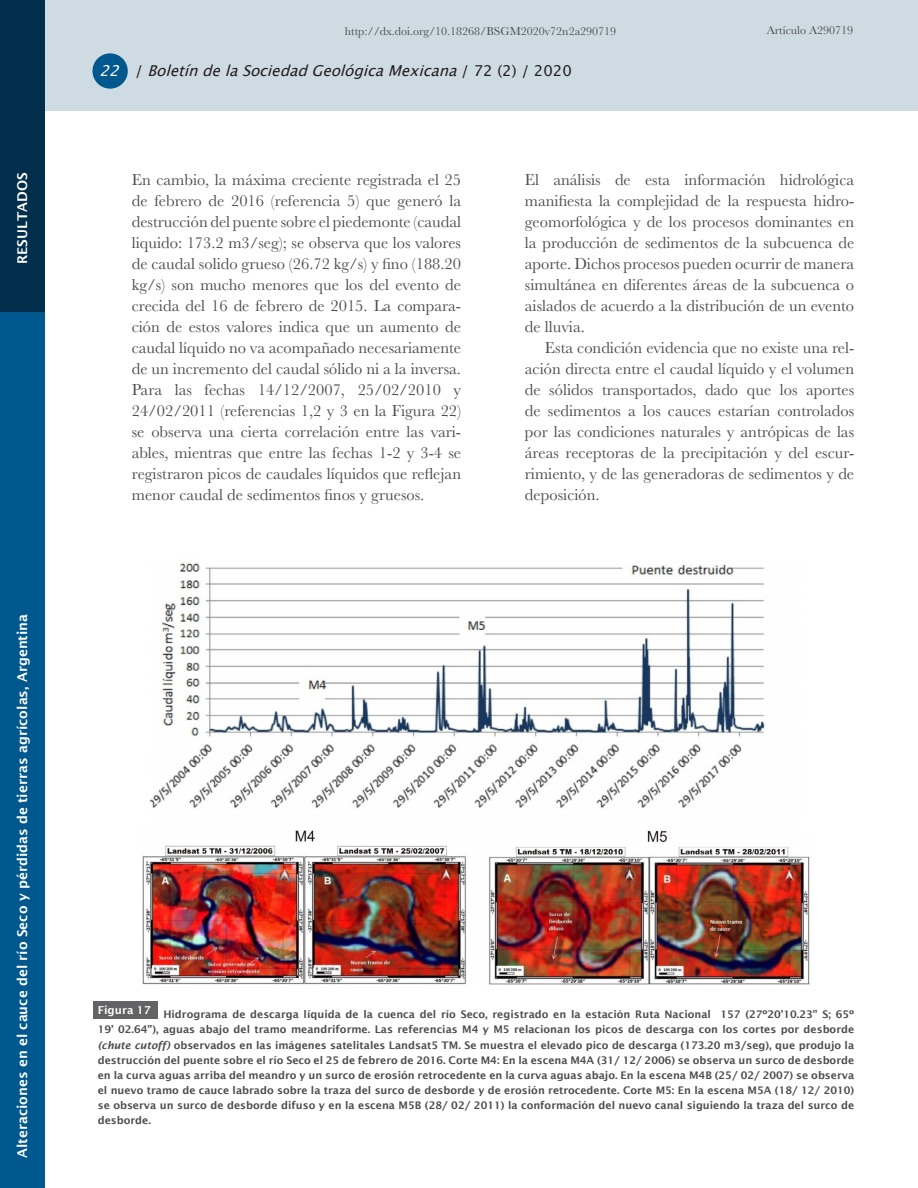
<style>
.page{position:relative;width:918px;height:1188px;background:#fff}
.page>*{position:absolute;margin:0;border:0;box-sizing:border-box;transform-origin:0 0}
.Indented-text{font:16.5px/21px "Baskerville";color:#4b4c4d;text-align:justify}
.t1{font:italic 15px "Lucida Grande";color:#231f20}
.Section{font:600 13.5px "Lucida Sans";color:#fff}
.t2{font:12px "Baskerville";color:#4b4c4d}
.Figure_foot_number{font:600 10.95px "Lucida Sans";color:#fff}
.Figure_foot{font:600 10.5px/15px "Lucida Sans";color:#4b4c4d;text-align:right}
.s1{color:#fff}
.s2{font-style:normal}
.s3{font-style:italic}
</style>
<div class="page">
<div style="left:0;top:311px;width:44px;height:877px;background:#01588e"></div>
<div style="left:45px;top:0;width:873px;height:111px;background:#cfdbe2"></div>
<div style="left:92px;top:53px;width:36px;height:36px;background:#01588e;border-radius:50%"></div>
<div style="left:0;top:0;width:44px;height:311px;background:#012e4b"></div>
<div style="left:94px;top:1002px;width:64px;height:17px;background:#636366"></div>
<img style="left:142px;top:563px;width:668px;height:422px">
<p class="Section" style="left:15px;top:264px;width:93px;rotate:-90deg">RESULTADOS</p>
<p class="Section" style="left:15px;top:1158px;width:546px;rotate:-90deg">Alteraciones en el cauce del río Seco y pérdidas de tierras agrícolas, Argentina</p>
<p class="t2" style="left:345px;top:23px;width:273px">http://dx.doi.org/10.18268/BSGM2020v72n2a290719</p>
<p class="t2" style="left:767px;top:23px;width:88px">Artículo A290719</p>
<p class="t1" style="left:100px;top:62px;width:474px"><span class="s1">22</span> <span class="s2">/</span> BoletíndelaSociedadGeológicaMexicana<span class="s2">/ 7 2 ( 2 ) / 2 0 2 0</span></p>
<p class="Indented-text" style="left:132px;top:169px;width:331px">En cambio, la máxima creciente registrada el 25 de febrero de 2016 (referencia 5) que generó la destrucción del puente sobre el piedemonte (caudal liquido: 173.2 m3/seg); se observa que los valores de caudal solido grueso (26.72 kg/s) y fino (188.20 kg/s) son mucho menores que los del evento de crecida del 16 de febrero de 2015. La compara&shy;ción de estos valores indica que un aumento de caudal líquido no va acompañado necesariamente de un incremento del caudal sólido ni a la inversa.</p>
<p class="Indented-text" style="left:132px;top:379px;width:331px">Para las fechas 14/12/2007, 25/02/2010 y 24/02/2011 (referencias 1,2 y 3 en la Figura 22) se observa una cierta correlación entre las vari&shy;ables, mientras que entre las fechas 1-2 y 3-4 se registraron picos de caudales líquidos que reflejan menor caudal de sedimentos finos y gruesos.</p>
<p class="Indented-text" style="left:525px;top:169px;width:331px">El análisis de esta información hidrológica manifiesta la complejidad de la respuesta hidro&shy;geomorfológica y de los procesos dominantes en la producción de sedimentos de la subcuenca de aporte. Dichos procesos pueden ocurrir de manera simultánea en diferentes áreas de la subcuenca o aislados de acuerdo a la distribución de un evento de lluvia.</p>
<p class="Indented-text" style="left:525px;top:337px;width:331px;text-indent:20px">Esta condición evidencia que no existe una rel&shy;ación directa entre el caudal líquido y el volumen de sólidos transportados, dado que los aportes de sedimentos a los cauces estarían controlados por las condiciones naturales y antrópicas de las áreas receptoras de la precipitación y del escur&shy;rimiento, y de las generadoras de sedimentos y de deposición.</p>
<p class="Figure_foot_number" style="left:98px;top:1004px;width:55px">Figura 17</p>
<p class="Figure_foot" style="left:98px;top:1006px;width:758px">Hidrograma de descarga líquida de la cuenca del río Seco, registrado en la estación Ruta Nacional 157 (27º20’10.23” S; 65º<br>19’ 02.64”), aguas abajo del tramo meandriforme. Las referencias M4 y M5 relacionan los picos de descarga con los cortes por desborde</p>
<p class="Figure_foot" style="left:98px;top:1038px;width:758px;text-align:justify"><span class="s3">(chute cutoff)</span> observados en las imágenes satelitales Landsat5 TM. Se muestra el elevado pico de descarga (173.20 m3/seg), que produjo la destrucción del puente sobre el río Seco el 25 de febrero de 2016. Corte M4: En la escena M4A (31/ 12/ 2006) se observa un surco de desborde en la curva aguas arriba del meandro y un surco de erosión retrocedente en la curva aguas abajo. En la escena M4B (25/ 02/ 2007) se observa el nuevo tramo de cauce labrado sobre la traza del surco de desborde y de erosión retrocedente. Corte M5: En la escena M5A (18/ 12/ 2010) se observa un surco de desborde difuso y en la escena M5B (28/ 02/ 2011) la conformación del nuevo canal siguiendo la traza del surco de desborde.</p>
</div>
